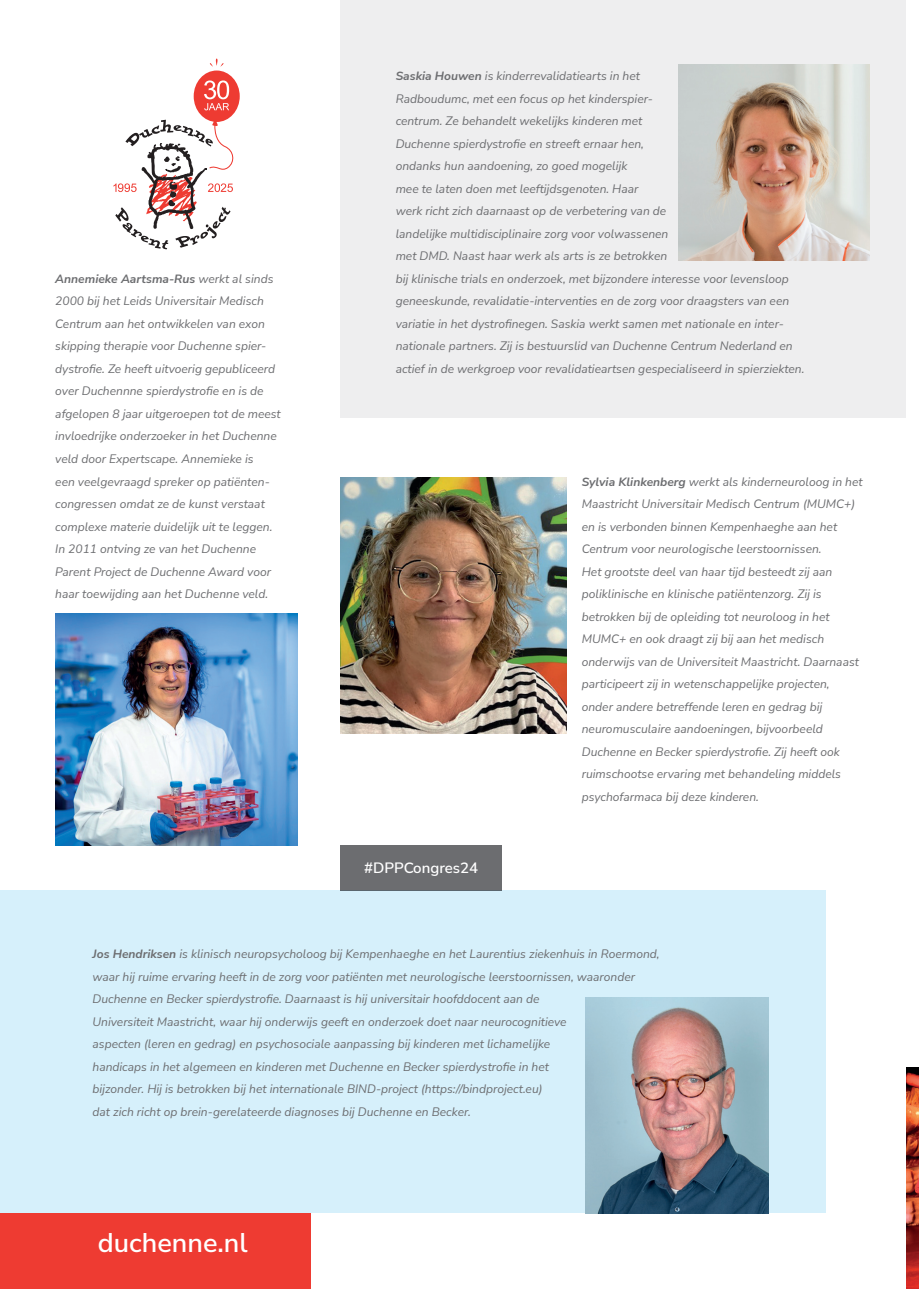
<style>
.page{position:relative;width:919px;height:1289px;background:#fff}
.page>*{position:absolute;margin:0;border:0;box-sizing:border-box;transform-origin:0 0}
.t1{font:600 27px "Nunito Sans";color:#fff}
.t2{font:600 15px "Nunito Sans";color:#fff}
.t3{font:italic 12px/22.5px "Nunito Sans";color:#6c6d70}
.s1{font-weight:700}
</style>
<div class="page">
<div style="left:340px;top:0;width:566px;height:418px;background:#eeeeef"></div>
<div style="left:0;top:890px;width:825px;height:323px;background:#d6f0fb"></div>
<div style="left:0;top:1213px;width:310px;height:75px;background:#ee3b32"></div>
<img style="left:678px;top:64px;width:190px;height:196px">
<img style="left:55px;top:613px;width:243px;height:232px">
<img style="left:585px;top:997px;width:183px;height:216px">
<div style="left:340px;top:845px;width:162px;height:45px;background:#6c6d70"></div>
<div style="left:194px;top:70px;width:46px;height:52px;background:#ee3b32;border-radius:50%"></div>
<svg style="left:209px;top:59px;width:15px;height:8px"></svg>
<svg style="left:204px;top:80px;width:25px;height:30px"></svg>
<svg style="left:113px;top:120px;width:121px;height:129px"></svg>
<img style="left:340px;top:477px;width:227px;height:256px">
<img style="left:906px;top:1067px;width:12px;height:221px">
<p class="t3" style="left:55px;top:267px;width:227px"><span class="s1">Annemieke Aartsma-Rus</span> werkt al sinds 2000 bij het Leids Universitair Medisch Centrum aan het ontwikkelen van exon skipping therapie voor Duchenne spier&shy;dystrofie. Ze heeft uitvoerig gepubliceerd over Duchennne spierdystrofie en is de afgelopen 8 jaar uitgeroepen tot de meest invloedrijke onderzoeker in het Duchenne veld door Expertscape. Annemieke is<br>een veelgevraagd spreker op patiënten&shy;congressen omdat ze de kunst verstaat complexe materie duidelijk uit te leggen.<br>In 2011 ontving ze van het Duchenne Parent Project de Duchenne Award voor haar toewijding aan het Duchenne veld.</p>
<p class="t3" style="left:395px;top:64px;width:410px"><span class="s1">Saskia Houwen</span> is kinderrevalidatiearts in het<br>Radboudumc, met een focus op het kinderspier-<br>centrum. Ze behandelt wekelijks kinderen met<br>Duchenne spierdystrofie en streeft ernaar hen,<br>ondanks hun aandoening, zo goed mogelijk<br>mee te laten doen met leeftijdsgenoten. Haar<br>werk richt zich daarnaast op de verbetering van de<br>landelijke multidisciplinaire zorg voor volwassenen<br>met DMD. Naast haar werk als arts is ze betrokken<br>bij klinische trials en onderzoek, met bijzondere interesse voor levensloop geneeskunde, revalidatie-interventies en de zorg voor draagsters van een variatie in het dystrofinegen. Saskia werkt samen met nationale en inter&shy;nationale partners. Zij is bestuurslid van Duchenne Centrum Nederland en actief in de werkgroep voor revalidatieartsen gespecialiseerd in spierziekten.</p>
<p class="t2" style="left:364px;top:857px;width:115px">#DPPCongres24</p>
<p class="t3" style="left:581px;top:469px;width:282px"><span class="s1">Sylvia Klinkenberg</span> werkt als kinderneuroloog in het Maastricht Universitair Medisch Centrum (MUMC+) en is verbonden binnen Kempenhaeghe aan het Centrum voor neurologische leerstoornissen.<br>Het grootste deel van haar tijd besteedt zij aan poliklinische en klinische patiëntenzorg. Zij is betrokken bij de opleiding tot neuroloog in het MUMC+ en ook draagt zij bij aan het medisch onderwijs van de Universiteit Maastricht. Daarnaast participeert zij in wetenschappelijke projecten, onder andere betreffende leren en gedrag bij neuromusculaire aandoeningen, bijvoorbeeld Duchenne en Becker spierdystrofie. Zij heeft ook ruimschootse ervaring met behandeling middels psychofarmaca bij deze kinderen.</p>
<p class="t3" style="left:92px;top:942px;width:568px"><span class="s1">Jos Hendriksen</span> is klinisch neuropsycholoog bij Kempenhaeghe en het Laurentius ziekenhuis in Roermond, waar hij ruime ervaring heeft in de zorg voor patiënten met neurologische leerstoornissen, waaronder Duchenne en Becker spierdystrofie. Daarnaast is hij universitair hoofddocent aan de<br>Universiteit Maastricht, waar hij onderwijs geeft en onderzoek doet naar neurocognitieve<br>aspecten (leren en gedrag) en psychosociale aanpassing bij kinderen met lichamelijke<br>handicaps in het algemeen en kinderen met Duchenne en Becker spierdystrofie in het<br>bijzonder. Hij is betrokken bij het internationale BIND-project (https://bindproject.eu)<br>dat zich richt op brein-gerelateerde diagnoses bij Duchenne en Becker.</p>
<h1 class="t1" style="left:98px;top:1223px;width:151px">duchenne.nl</h1>
</div>
